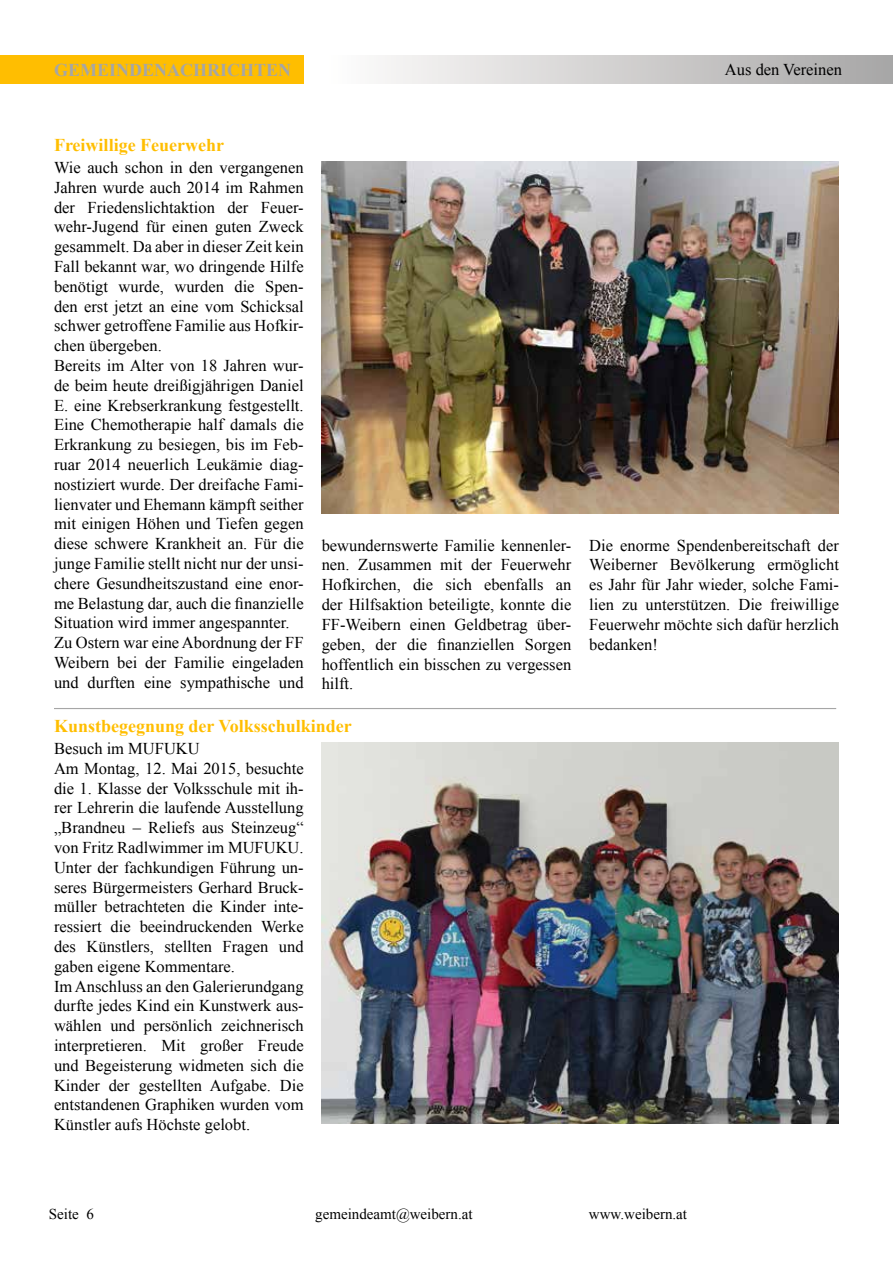
<style>
.page{position:relative;width:893px;height:1263px;background:#fff}
.page>*{position:absolute;margin:0;border:0;box-sizing:border-box;transform-origin:0 0}
.t1{font:700 18px "Times New Roman";color:#ffbe00}
.t2{font:700 18px "Times New Roman";color:#a6a6a6}
.t3{font:16.5px/19.8px "Times New Roman";color:#000}
.t4{font:15px "Times New Roman";color:#000}
</style>
<div class="page">
<div style="left:325px;top:55px;width:568px;height:29px;background:linear-gradient(to right,#fffefd,#a7a6a6)"></div>
<div style="left:0;top:55px;width:304px;height:29px;background:#ffbe01"></div>
<img style="left:322px;top:162px;width:517px;height:351px">
<hr style="left:54px;top:708px;width:782px;height:1px;background:#a6a6a6">
<img style="left:322px;top:742px;width:517px;height:381px">
<p class="t2" style="left:54px;top:56px;width:239px">GEMEINDENACHRICHTEN</p>
<p class="t3" style="left:725px;top:59px;width:119px">Aus den Vereinen</p>
<p class="t1" style="left:54px;top:132px;width:172px">Freiwillige Feuerwehr</p>
<p class="t3" style="left:54px;top:157px;width:251px">Wie auch schon in den vergangenen Jahren wurde auch 2014 im Rahmen der Friedenslichtaktion der Feuer&shy;wehr-Jugend für einen guten Zweck gesammelt. Da aber in dieser Zeit kein Fall bekannt war, wo dringende Hilfe benötigt wurde, wurden die Spen&shy;den erst jetzt an eine vom Schicksal schwer getroffene Familie aus Hofkir&shy;chen übergeben.<br>Bereits im Alter von 18 Jahren wur&shy;de beim heute dreißigjährigen Daniel E. eine Krebserkrankung festgestellt.<br>Eine Chemotherapie half damals die Erkrankung zu besiegen, bis im Feb&shy;ruar 2014 neuerlich Leukämie diag&shy;nostiziert wurde. Der dreifache Fami&shy;lienvater und Ehemann kämpft seither mit einigen Höhen und Tiefen gegen diese schwere Krankheit an. Für die junge Familie stellt nicht nur der unsi&shy;chere Gesundheitszustand eine enor&shy;me Belastung dar, auch die finanzielle Situation wird immer angespannter.<br>Zu Ostern war eine Abordnung der FF Weibern bei der Familie eingeladen und durften eine sympathische und</p>
<p class="t3" style="left:322px;top:535px;width:251px;text-align:justify">bewundernswerte Familie kennenler&shy;nen. Zusammen mit der Feuerwehr Hofkirchen, die sich ebenfalls an der Hilfsaktion beteiligte, konnte die FF-Weibern einen Geldbetrag über&shy;geben, der die finanziellen Sorgen hoffentlich ein bisschen zu vergessen hilft.</p>
<p class="t3" style="left:589px;top:535px;width:251px;text-align:justify">Die enorme Spendenbereitschaft der Weiberner Bevölkerung ermöglicht es Jahr für Jahr wieder, solche Fami&shy;lien zu unterstützen. Die freiwillige Feuerwehr möchte sich dafür herzlich bedanken!</p>
<p class="t1" style="left:54px;top:713px;width:299px">Kunstbegegnung der Volksschulkinder</p>
<p class="t3" style="left:54px;top:738px;width:251px">Besuch im MUFUKU<br>Am Montag, 12. Mai 2015, besuchte die 1. Klasse der Volksschule mit ih&shy;rer Lehrerin die laufende Ausstellung „Brandneu – Reliefs aus Steinzeug“ von Fritz Radlwimmer im MUFUKU.<br>Unter der fachkundigen Führung un&shy;seres Bürgermeisters Gerhard Bruck&shy;müller betrachteten die Kinder inte&shy;ressiert die beeindruckenden Werke des Künstlers, stellten Fragen und gaben eigene Kommentare.<br>Im Anschluss an den Galerierundgang durfte jedes Kind ein Kunstwerk aus&shy;wählen und persönlich zeichnerisch interpretieren. Mit großer Freude und Begeisterung widmeten sich die Kinder der gestellten Aufgabe. Die entstandenen Graphiken wurden vom Künstler aufs Höchste gelobt.</p>
<p class="t4" style="left:49px;top:1203px;width:46px">Seite 6</p>
<p class="t4" style="left:315px;top:1203px;width:159px">gemeindeamt@weibern.at</p>
<p class="t4" style="left:589px;top:1203px;width:100px">www.weibern.at</p>
</div>
